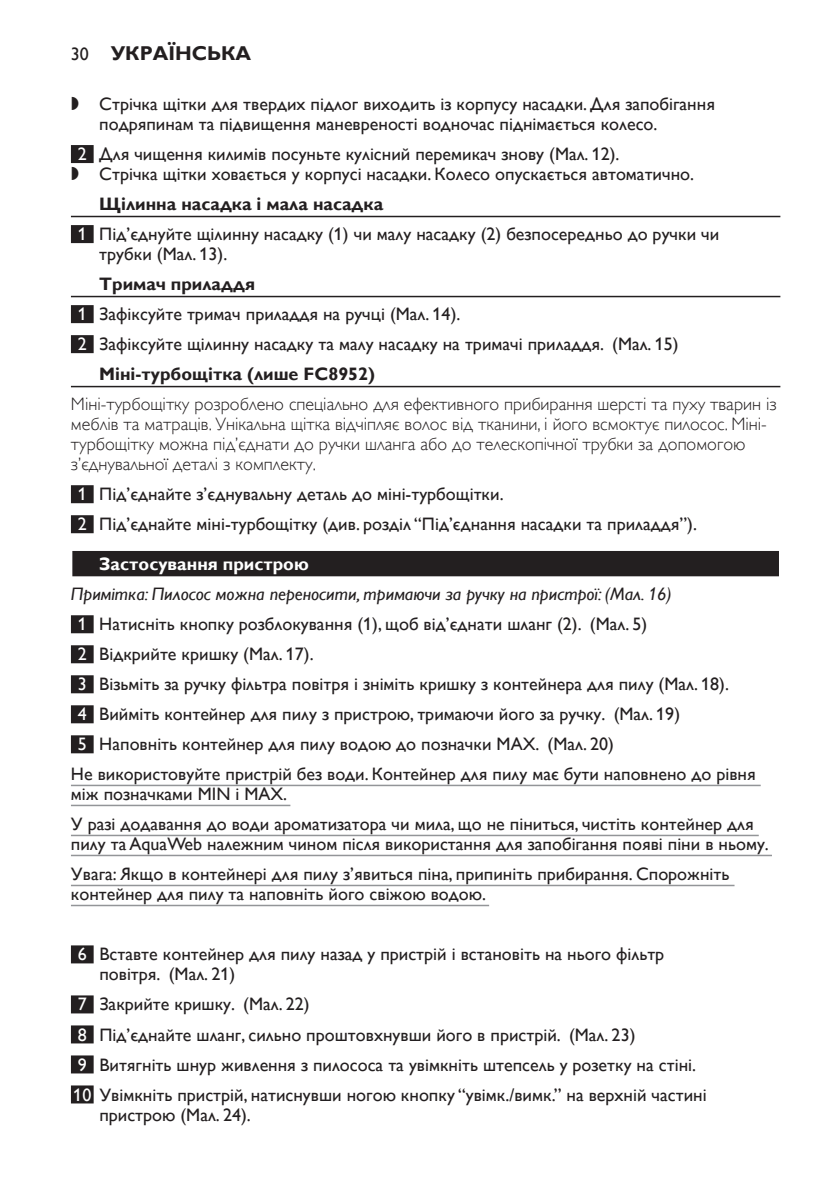
<style>
.page{position:relative;width:840px;height:1191px;background:#fff}
.page>*{position:absolute;margin:0;border:0;box-sizing:border-box;transform-origin:0 0}
.t1{font:700 20px "Gill Sans Alt One WGL";color:#231f20}
.t2{font:18px/30px "Gill Sans Alt One WGL";color:#231f20}
.t3{font:18px/20px "Gill Sans Alt One WGL Light";color:#231f20}
.t4{font:italic 18px "Gill Sans Alt One WGL";color:#231f20}
.t5{font:700 18px "Gill Sans Alt One WGL";color:#231f20}
.t6{font:700 18px "Gill Sans Alt One WGL";color:#fff}
.s1{font-weight:400;font-size:18px}
.s2{font-family:"Philips Ll Font Plain"}
.s3{color:#fff}
.s4{font-weight:700}
</style>
<div class="page">
<div style="left:71px;top:145px;width:23px;height:18px;background:#231f20"></div>
<hr style="left:71px;top:216px;width:709px;height:1px;background:#231f20">
<div style="left:71px;top:225px;width:23px;height:18px;background:#231f20"></div>
<hr style="left:71px;top:296px;width:709px;height:1px;background:#231f20">
<div style="left:71px;top:305px;width:23px;height:18px;background:#231f20"></div>
<div style="left:71px;top:335px;width:23px;height:18px;background:#231f20"></div>
<hr style="left:71px;top:386px;width:709px;height:1px;background:#231f20">
<div style="left:71px;top:485px;width:23px;height:18px;background:#231f20"></div>
<div style="left:71px;top:515px;width:23px;height:18px;background:#231f20"></div>
<div style="left:71px;top:550px;width:709px;height:28px;background:#b8b6b7"></div>
<div style="left:72px;top:551px;width:706px;height:25px;background:#231f20"></div>
<div style="left:71px;top:615px;width:23px;height:18px;background:#231f20"></div>
<div style="left:71px;top:645px;width:23px;height:18px;background:#231f20"></div>
<div style="left:71px;top:675px;width:23px;height:18px;background:#231f20"></div>
<div style="left:71px;top:705px;width:23px;height:18px;background:#231f20"></div>
<div style="left:71px;top:735px;width:23px;height:18px;background:#231f20"></div>
<hr style="left:71px;top:784px;width:689px;height:2px;background:#939598">
<hr style="left:71px;top:804px;width:219px;height:2px;background:#939598">
<hr style="left:71px;top:834px;width:687px;height:2px;background:#939598">
<hr style="left:71px;top:854px;width:700px;height:2px;background:#939598">
<hr style="left:71px;top:884px;width:663px;height:2px;background:#939598">
<hr style="left:71px;top:904px;width:418px;height:2px;background:#939598">
<div style="left:71px;top:945px;width:23px;height:18px;background:#231f20"></div>
<div style="left:71px;top:995px;width:23px;height:18px;background:#231f20"></div>
<div style="left:71px;top:1025px;width:23px;height:18px;background:#231f20"></div>
<div style="left:71px;top:1055px;width:23px;height:18px;background:#231f20"></div>
<div style="left:71px;top:1085px;width:23px;height:18px;background:#231f20"></div>
<p class="t1" style="left:71px;top:40px;width:181px"><span class="s1">30</span> Українська</p>
<p class="t2" style="left:99px;top:94px;width:616px;line-height:20px;text-indent:-28px"><span class="s2">,</span> Cтрічка щітки для твердих підлог виходить із корпусу насадки. Для запобігання подряпинам та підвищення маневреності водночас піднімається колесо.</p>
<p class="t2" style="left:71px;top:144px;width:624px;line-height:20px;text-indent:7px"><span class="s3">2</span> Для чищення килимів посуньте кулісний перемикач знову (Мал. 12).<br><span class="s2">,</span> Стрічка щітки ховається у корпусі насадки. Колесо опускається автоматично.</p>
<p class="t2" style="left:78px;top:189px;width:642px;text-indent:22px"><span class="s4">Щілинна насадка і мала насадка<br></span><span class="s3">1</span> Під’єднуйте щілинну насадку (1) чи малу насадку (2) безпосередньо до ручки чи</p>
<p class="t2" style="left:99px;top:239px;width:129px">трубки (Мал. 13).</p>
<p class="t5" style="left:99px;top:272px;width:157px">Тримач приладдя</p>
<p class="t2" style="left:78px;top:299px;width:384px"><span class="s3">1</span> Зафіксуйте тримач приладдя на ручці (Мал. 14).</p>
<p class="t2" style="left:78px;top:329px;width:602px"><span class="s3">2</span> Зафіксуйте щілинну насадку та малу насадку на тримачі приладдя. (Мал. 15)</p>
<p class="t5" style="left:99px;top:362px;width:277px">Міні-турбощітка (лише FC8952)</p>
<p class="t3" style="left:71px;top:394px;width:707px">Міні-турбощітку розроблено спеціально для ефективного прибирання шерсті та пуху тварин із меблів та матраців. Унікальна щітка відчіпляє волос від тканини, і його всмоктує пилосос. Міні&shy;турбощітку можна під’єднати до ручки шланга або до телескопічної трубки за допомогою з’єднувальної деталі з комплекту.</p>
<p class="t2" style="left:78px;top:479px;width:620px"><span class="s3">1</span> Під’єднайте з’єднувальну деталь до міні-турбощітки.<br><span class="s3">2</span> Під’єднайте міні-турбощітку (див. розділ “Під’єднання насадки та приладдя”).</p>
<p class="t6" style="left:99px;top:552px;width:211px">Застосування пристрою</p>
<p class="t4" style="left:71px;top:581px;width:602px">Примітка: Пилосос можна переносити, тримаючи за ручку на пристрої: (Мал. 16)</p>
<p class="t2" style="left:78px;top:609px;width:570px"><span class="s3">1</span> Натисніть кнопку розблокування (1), щоб від’єднати шланг (2). (Мал. 5)</p>
<p class="t2" style="left:78px;top:639px;width:237px"><span class="s3">2</span> Відкрийте кришку (Мал. 17).</p>
<p class="t2" style="left:78px;top:669px;width:652px"><span class="s3">3</span> Візьміть за ручку фільтра повітря і зніміть кришку з контейнера для пилу (Мал. 18).</p>
<p class="t2" style="left:78px;top:699px;width:603px"><span class="s3">4</span> Вийміть контейнер для пилу з пристрою, тримаючи його за ручку. (Мал. 19)</p>
<p class="t2" style="left:78px;top:729px;width:537px"><span class="s3">5</span> Наповніть контейнер для пилу водою до позначки MAX. (Мал. 20)</p>
<p class="t2" style="left:71px;top:759px;width:686px">Не використовуйте пристрій без води. Контейнер для пилу має бути наповнено до рівня</p>
<p class="t2" style="left:71px;top:779px;width:684px">між позначками MIN і MAX.<br>У разі додавання до води ароматизатора чи мила, що не піниться, чистіть контейнер для</p>
<p class="t2" style="left:71px;top:829px;width:699px">пилу та AquaWeb належним чином після використання для запобігання появі піни в ньому.<br>Увага: Якщо в контейнері для пилу з’явиться піна, припиніть прибирання. Спорожніть</p>
<p class="t2" style="left:71px;top:879px;width:416px">контейнер для пилу та наповніть його свіжою водою.</p>
<p class="t2" style="left:99px;top:944px;width:566px;line-height:20px;text-indent:-22px"><span class="s3">6</span> Вставте контейнер для пилу назад у пристрій і встановіть на нього фільтр повітря. (Мал. 21)</p>
<p class="t2" style="left:73px;top:989px;width:634px"><span class="s3">7</span> Закрийте кришку. (Мал. 22)<br><span class="s3">8</span> Під’єднайте шланг, сильно проштовхнувши його в пристрій. (Мал. 23)<br><span class="s3">9</span> Витягніть шнур живлення з пилососа та увімкніть штепсель у розетку на стіні.<br><span class="s3">10</span> Увімкніть пристрій, натиснувши ногою кнопку “увімк./вимк.” на верхній частині</p>
<p class="t2" style="left:99px;top:1099px;width:153px">пристрою (Мал. 24).</p>
</div>
